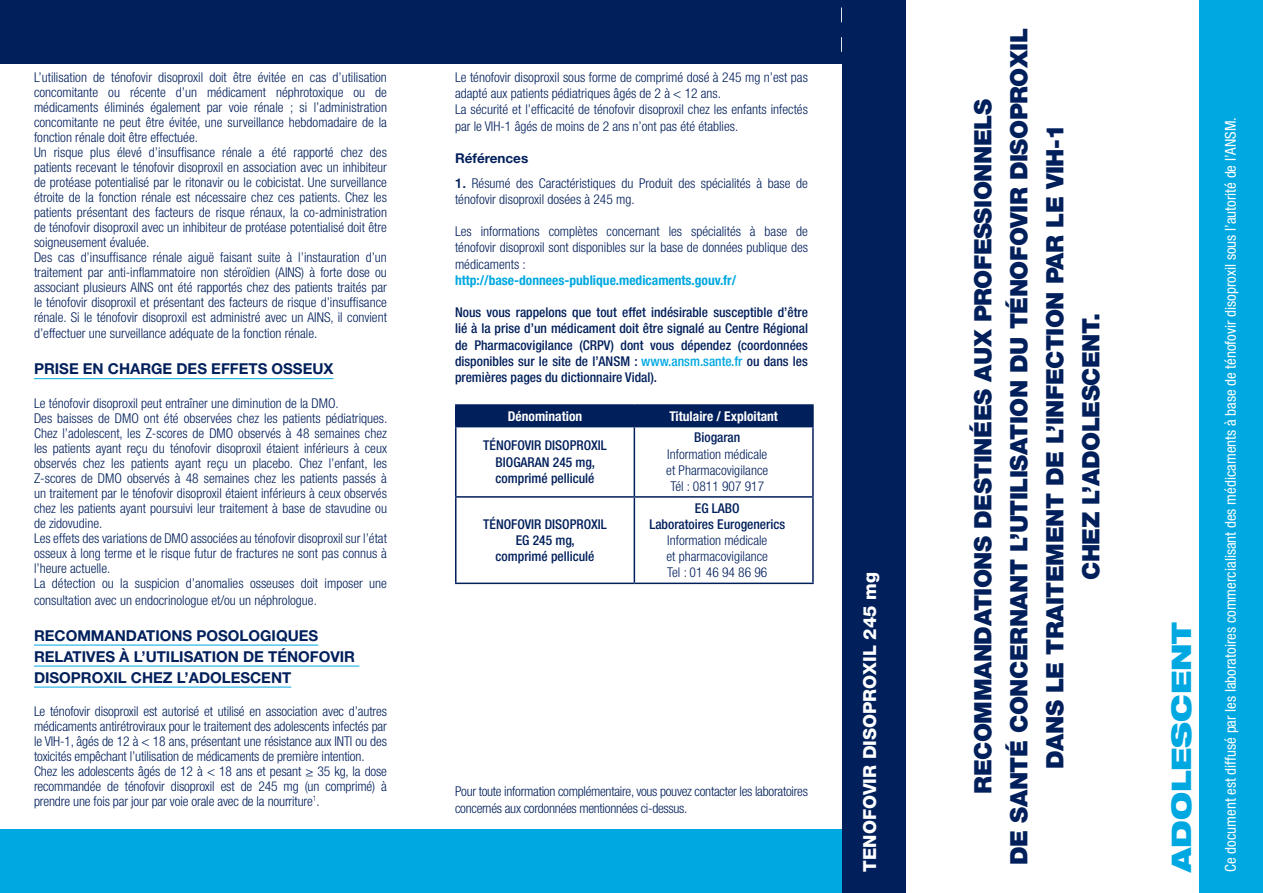
<style>
.page{position:relative;width:1263px;height:893px;background:#fff}
.page>*{position:absolute;margin:0;border:0;box-sizing:border-box;transform-origin:0 0}
.t1{font:900 expanded 27px "Helvetica Neue LT Pro";color:#00a8e1}
.t2{font:900 24px/36px "Helvetica Neue LT Pro";letter-spacing:-.02em;color:#001f5b;text-align:center}
.t3{font:800 18px "Helvetica Neue LT Pro";color:#fff}
.t4{font:condensed 15px "Helvetica Neue LT Pro";color:#fff}
.t5{font:700 15px/21px "Helvetica Neue LT Pro";color:#001f5b}
.t6{font:300 condensed 13.5px/15px "Helvetica Neue LT Pro";color:#001f5b}
.t7{font:500 condensed 13.5px/16.2px "Helvetica Neue LT Pro";color:#001f5b;text-align:center}
.t8{font:300 condensed 13.5px/16.2px "Helvetica Neue LT Pro";letter-spacing:-.02em;color:#001f5b}
.t9{font:700 condensed 13.5px "Helvetica Neue LT Pro";color:#00a8e1}
.t10{font:700 condensed 13.5px "Helvetica Neue LT Pro";color:#fff}
.t11{font:700 13.5px "Helvetica Neue LT Pro";color:#001f5b}
.s1{font-weight:500;font-stretch:normal}
.s2{color:#00a8e1}
</style>
<div class="page">
<div style="left:0;top:829px;width:841px;height:64px;background:#00a8e1"></div>
<div style="left:0;top:0;width:842px;height:64px;background:#001f5b"></div>
<hr style="left:34px;top:378px;width:300px;height:1px;background:#00a8e1">
<hr style="left:34px;top:645px;width:284px;height:1px;background:#00a8e1">
<hr style="left:34px;top:666px;width:325px;height:1px;background:#00a8e1">
<hr style="left:34px;top:687px;width:257px;height:1px;background:#00a8e1">
<hr style="left:455px;top:404px;width:179px;height:2px;background:#001f5b">
<hr style="left:634px;top:404px;width:180px;height:2px;background:#001f5b">
<div style="left:455px;top:405px;width:357px;height:21px;background:#001f5b"></div>
<hr style="left:812px;top:406px;width:2px;height:20px;background:#001f5b">
<hr style="left:455px;top:426px;width:179px;height:1px;background:#001f5b">
<hr style="left:455px;top:427px;width:1px;height:69px;background:#001f5b">
<hr style="left:634px;top:426px;width:180px;height:1px;background:#001f5b">
<hr style="left:634px;top:427px;width:1px;height:69px;background:#001f5b">
<hr style="left:812px;top:427px;width:2px;height:69px;background:#001f5b">
<hr style="left:455px;top:496px;width:179px;height:2px;background:#001f5b">
<hr style="left:455px;top:498px;width:1px;height:85px;background:#001f5b">
<hr style="left:634px;top:496px;width:180px;height:2px;background:#001f5b">
<hr style="left:634px;top:498px;width:1px;height:85px;background:#001f5b">
<hr style="left:812px;top:498px;width:2px;height:85px;background:#001f5b">
<hr style="left:455px;top:583px;width:179px;height:1px;background:#001f5b">
<hr style="left:634px;top:583px;width:180px;height:1px;background:#001f5b">
<svg style="left:841px;top:7px;width:1px;height:45px"></svg>
<div style="left:842px;top:0;width:64px;height:892px;background:#001f5b"></div>
<div style="left:1199px;top:0;width:64px;height:892px;background:#00a8e1"></div>
<p class="t6" style="left:34px;top:70px;width:354px">L’utilisation de ténofovir disoproxil doit être évitée en cas d’utilisation concomitante ou récente d’un médicament néphrotoxique ou de médicaments éliminés également par voie rénale ; si l’administration concomitante ne peut être évitée, une surveillance hebdomadaire de la fonction rénale doit être effectuée.<br>Un risque plus élevé d’insuffisance rénale a été rapporté chez des patients recevant le ténofovir disoproxil en association avec un inhibiteur de protéase potentialisé par le ritonavir ou le cobicistat. Une surveillance étroite de la fonction rénale est nécessaire chez ces patients. Chez les patients présentant des facteurs de risque rénaux, la co-administration de ténofovir disoproxil avec un inhibiteur de protéase potentialisé doit être soigneusement évaluée.<br>Des cas d’insuffisance rénale aiguë faisant suite à l’instauration d’un traitement par anti-inflammatoire non stéroïdien (AINS) à forte dose ou associant plusieurs AINS ont été rapportés chez des patients traités par le ténofovir disoproxil et présentant des facteurs de risque d’insuffisance rénale. Si le ténofovir disoproxil est administré avec un AINS, il convient d’effectuer une surveillance adéquate de la fonction rénale.</p>
<p class="t5" style="left:34px;top:358px;width:301px">PRISE EN CHARGE DES EFFETS OSSEUX</p>
<p class="t6" style="left:34px;top:396px;width:355px">Le ténofovir disoproxil peut entraîner une diminution de la DMO.<br>Des baisses de DMO ont été observées chez les patients pédiatriques.<br>Chez l’adolescent, les Z-scores de DMO observés à 48 semaines chez les patients ayant reçu du ténofovir disoproxil étaient inférieurs à ceux observés chez les patients ayant reçu un placebo. Chez l’enfant, les Z-scores de DMO observés à 48 semaines chez les patients passés à un traitement par le ténofovir disoproxil étaient inférieurs à ceux observés chez les patients ayant poursuivi leur traitement à base de stavudine ou de zidovudine.<br>Les effets des variations de DMO associées au ténofovir disoproxil sur l’état osseux à long terme et le risque futur de fractures ne sont pas connus à l’heure actuelle.<br>La détection ou la suspicion d’anomalies osseuses doit imposer une consultation avec un endocrinologue et/ou un néphrologue.</p>
<p class="t5" style="left:34px;top:624px;width:323px">RECOMMANDATIONS POSOLOGIQUES<br>RELATIVES À L’UTILISATION DE TÉNOFOVIR<br>DISOPROXIL CHEZ L’ADOLESCENT</p>
<p class="t6" style="left:34px;top:703px;width:354px">Le ténofovir disoproxil est autorisé et utilisé en association avec d’autres médicaments antirétroviraux pour le traitement des adolescents infectés par le VIH-1, âgés de 12 à &lt; 18 ans, présentant une résistance aux INTI ou des toxicités empêchant l’utilisation de médicaments de première intention.<br>Chez les adolescents âgés de 12 à &lt; 18 ans et pesant ≥ 35 kg, la dose recommandée de ténofovir disoproxil est de 245 mg (un comprimé) à prendre une fois par jour par voie orale avec de la nourriture<sup>1</sup>.</p>
<p class="t6" style="left:455px;top:69px;width:354px;line-height:16.2px">Le ténofovir disoproxil sous forme de comprimé dosé à 245 mg n’est pas adapté aux patients pédiatriques âgés de 2 à &lt; 12 ans.<br>La sécurité et l’efficacité de ténofovir disoproxil chez les enfants infectés par le VIH-1 âgés de moins de 2 ans n’ont pas été établies.</p>
<p class="t11" style="left:455px;top:150px;width:75px">RÉFÉRENCES</p>
<p class="t6" style="left:455px;top:175px;width:354px;line-height:16.2px"><span class="s1">1.</span> Résumé des Caractéristiques du Produit des spécialités à base de ténofovir disoproxil dosées à 245 mg.</p>
<p class="t6" style="left:455px;top:223px;width:354px;line-height:16.2px;text-align:justify">Les informations complètes concernant les spécialités à base de ténofovir disoproxil sont disponibles sur la base de données publique des médicaments :</p>
<p class="t9" style="left:455px;top:272px;width:283px">http://base-donnees-publique.medicaments.gouv.fr/</p>
<p class="t7" style="left:455px;top:304px;width:354px;text-align:justify">Nous vous rappelons que tout effet indésirable susceptible d’être lié à la prise d’un médicament doit être signalé au Centre Régional de Pharmacovigilance (CRPV) dont vous dépendez (coordonnées disponibles sur le site de l’ANSM : <span class="s2">www.ansm.sante.fr</span> ou dans les premières pages du dictionnaire Vidal).</p>
<p class="t10" style="left:508px;top:408px;width:76px">Dénomination</p>
<p class="t10" style="left:669px;top:408px;width:110px">Titulaire / Exploitant</p>
<p class="t7" style="left:496px;top:437px;width:113px;text-align:left;text-indent:-12px">Ténofovir Disoproxil<br>Biogaran</p>
<p class="t7" style="left:694px;top:429px;width:48px">Biogaran</p>
<p class="t6" style="left:666px;top:445px;width:103px;line-height:16.2px;text-align:center">Information médicale et Pharmacovigilance<br>Tél : 0811 907 917</p>
<p class="t7" style="left:496px;top:453px;width:101px;text-align:right">245 mg,<br>comprimé pelliculé</p>
<p class="t7" style="left:483px;top:516px;width:125px">Ténofovir Disoproxil<br>EG 245 mg,<br>comprimé pelliculé</p>
<p class="t7" style="left:649px;top:499px;width:137px">EG LABO<br>Laboratoires Eurogenerics</p>
<p class="t6" style="left:666px;top:532px;width:103px;line-height:16.2px;text-align:justify">Information médicale et pharmacovigilance Tel : 01 46 94 86 96</p>
<p class="t8" style="left:455px;top:783px;width:354px">Pour toute information complémentaire, vous pouvez contacter les laboratoires concernés aux cordonnées mentionnées ci-dessus.</p>
<h3 class="t3" style="left:859px;top:872px;width:301px;rotate:-90deg">TENOFOVIR DISOPROXIL 245 mg</h3>
<h2 class="t2" style="left:965px;top:865px;width:838px;rotate:-90deg">RECOMMANDATIONS DESTINÉES AUX PROFESSIONNELS<br>DE SANTÉ CONCERNANT L’UTILISATION DU TéNOFOVIR DISOPROXIL DANS LE TRAITEMENT DE L’INFECTION PAR LE VIH-1<br>CHEZ L’ADOLESCENT.</h2>
<h1 class="t1" style="left:1164px;top:872px;width:251px;rotate:-90deg">ADOLESCENT</h1>
<p class="t4" style="left:1221px;top:872px;width:756px;rotate:-90deg">Ce document est diffusé par les laboratoires commercialisant des médicaments à base de ténofovir disoproxil sous l’autorité de l’ANSM.</p>
</div>
